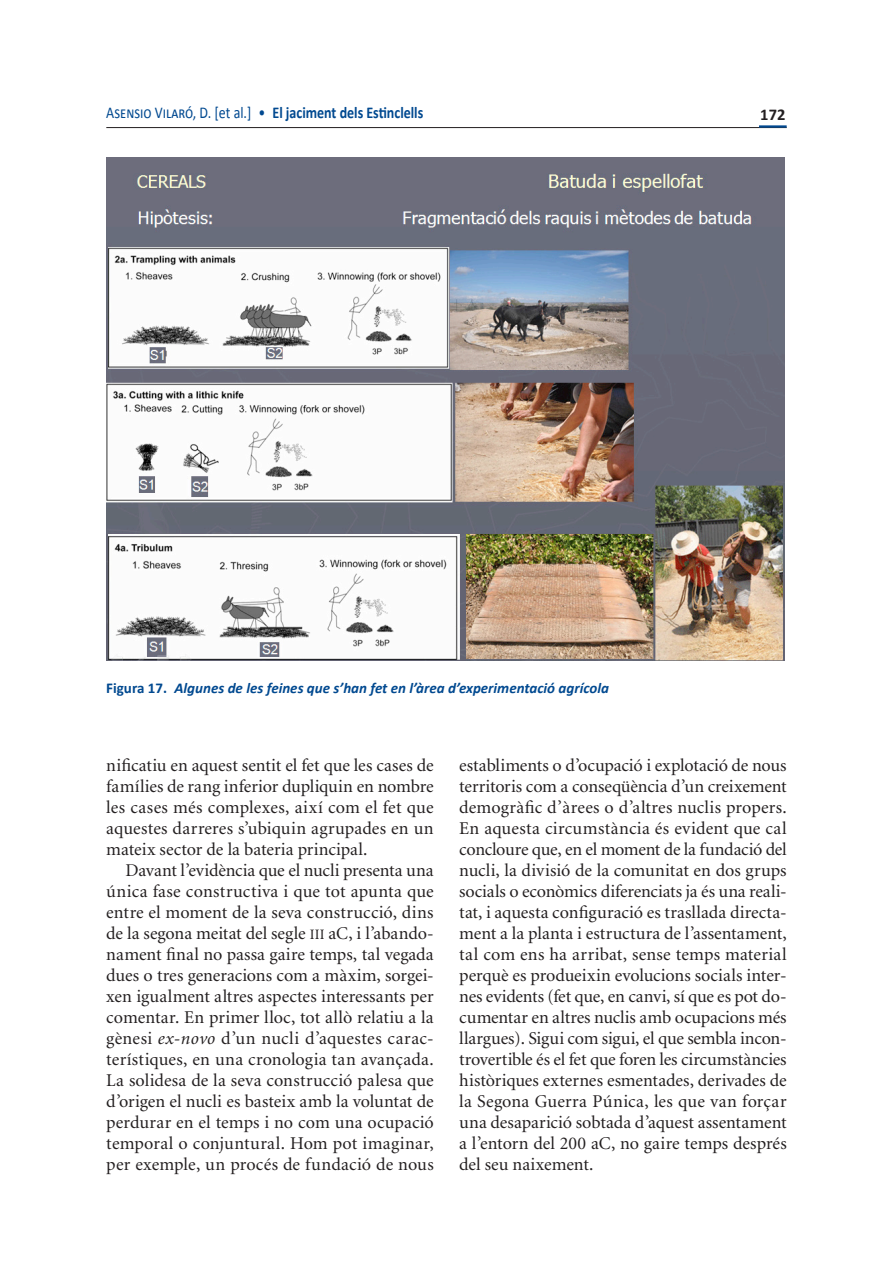
<style>
.page{position:relative;width:893px;height:1263px;background:#fff}
.page>*{position:absolute;margin:0;border:0;box-sizing:border-box;transform-origin:0 0}
.t1{font:18px/21px "Minion";letter-spacing:.005em;color:#231f20;text-align:justify}
.t2{font:700 16.5px "Calibri";color:#014990;scale:.85 1}
.t3{font:700 16.5px "Calibri";color:#231f20}
.t4{font:italic 700 15px "Calibri";color:#014990}
.s1{font-weight:400}
.s2{font-style:normal}
.s3{font-family:"Minion Regular SC800";font-size:14.4px}
.s4{font-style:italic}
</style>
<div class="page">
<hr style="left:106px;top:127px;width:681px;height:1px;background:#231f20">
<hr style="left:759px;top:125px;width:28px;height:3px;background:#014990">
<img style="left:106px;top:157px;width:679px;height:504px">
<p class="t2" style="left:106px;top:102px;width:374px"><span class="s1">Asensio Vilaró, D. [et al.] •</span> El jaciment dels Estinclells</p>
<p class="t3" style="left:760px;top:104px;width:27px">172</p>
<p class="t4" style="left:106px;top:678px;width:504px"><span class="s2">Figura 17.</span> Algunes de les feines que s’han fet en l’àrea d’experimentació agrícola</p>
<p class="t1" style="left:106px;top:756px;width:329px">nificatiu en aquest sentit el fet que les cases de famílies de rang inferior dupliquin en nombre les cases més complexes, així com el fet que aquestes darreres s’ubiquin agrupades en un mateix sector de la bateria principal.</p>
<p class="t1" style="left:106px;top:861px;width:329px;text-indent:19px">Davant l’evidència que el nucli presenta una única fase constructiva i que tot apunta que entre el moment de la seva construcció, dins de la segona meitat del segle <span class="s3">iii</span> aC, i l’abando&shy;nament final no passa gaire temps, tal vegada dues o tres generacions com a màxim, sorgei&shy;xen igualment altres aspectes interessants per comentar. En primer lloc, tot allò relatiu a la gènesi <span class="s4">ex-novo</span> d’un nucli d’aquestes carac&shy;terístiques, en una cronologia tan avançada.<br>La solidesa de la seva construcció palesa que d’origen el nucli es basteix amb la voluntat de perdurar en el temps i no com una ocupació temporal o conjuntural. Hom pot imaginar, per exemple, un procés de fundació de nous</p>
<p class="t1" style="left:459px;top:756px;width:329px">establiments o d’ocupació i explotació de nous territoris com a conseqüència d’un creixement demogràfic d’àrees o d’altres nuclis propers.<br>En aquesta circumstància és evident que cal concloure que, en el moment de la fundació del nucli, la divisió de la comunitat en dos grups socials o econòmics diferenciats ja és una reali&shy;tat, i aquesta configuració es trasllada directa&shy;ment a la planta i estructura de l’assentament, tal com ens ha arribat, sense temps material perquè es produeixin evolucions socials inter&shy;nes evidents (fet que, en canvi, sí que es pot do&shy;cumentar en altres nuclis amb ocupacions més llargues). Sigui com sigui, el que sembla incon&shy;trovertible és el fet que foren les circumstàncies històriques externes esmentades, derivades de la Segona Guerra Púnica, les que van forçar una desaparició sobtada d’aquest assentament a l’entorn del 200 aC, no gaire temps després del seu naixement.</p>
</div>
